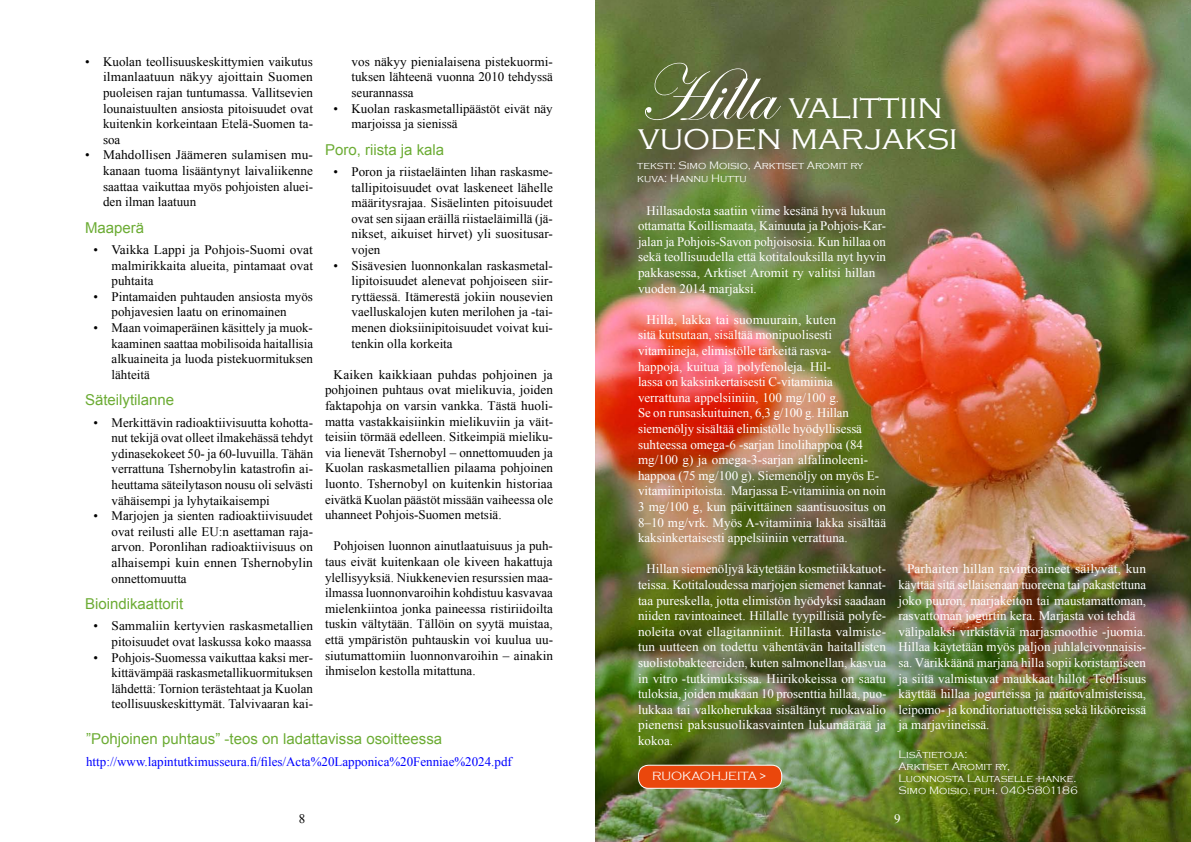
<style>
.page{position:relative;width:1191px;height:842px;background:#fff}
.page>*{position:absolute;margin:0;border:0;box-sizing:border-box;transform-origin:0 0}
.t1{font:80px "Edwardian Script ITC";color:#fff}
.t2{font:300 36px/31px "Copperplate Gothic";color:#fff}
.t3{font:15px "Arial";color:#6cac34}
.t4{font:13px/15.6px "Times New Roman";color:#000;text-align:justify}
.t5{font:13px/15.6px "Times New Roman";color:#fff}
.t6{font:13px "Times New Roman";color:#00f}
.t7{font:300 12.2px "Copperplate Gothic";color:#fff}
.t8{font:300 11px/12px "Copperplate Gothic";color:#fff}
</style>
<div class="page">
<img style="left:595px;top:0;width:596px;height:842px">
<div style="left:638px;top:765px;width:143px;height:23px;background:#ea470c;border-radius:10px"></div>
<div style="left:638px;top:765px;width:144px;height:24px;border:1px solid #fff;border-radius:10px"></div>
<p class="t4" style="left:103px;top:53px;width:211px;text-indent:-18px">• Kuolan teollisuuskeskittymien vaikutus ilmanlaatuun näkyy ajoittain Suomen puoleisen rajan tuntumassa. Vallitsevien lounaistuulten ansiosta pitoisuudet ovat kuitenkin korkeintaan Etelä-Suomen ta&shy;soa</p>
<p class="t4" style="left:103px;top:147px;width:211px;text-indent:-18px">• Mahdollisen Jäämeren sulamisen mu&shy;kanaan tuoma lisääntynyt laivaliikenne saattaa vaikuttaa myös pohjoisten aluei&shy;den ilman laatuun</p>
<p class="t3" style="left:85px;top:218px;width:61px">Maaperä</p>
<p class="t4" style="left:112px;top:242px;width:203px;text-indent:-18px">• Vaikka Lappi ja Pohjois-Suomi ovat malmirikkaita alueita, pintamaat ovat puhtaita</p>
<p class="t4" style="left:112px;top:288px;width:203px;text-indent:-18px">• Pintamaiden puhtauden ansiosta myös pohjavesien laatu on erinomainen</p>
<p class="t4" style="left:112px;top:320px;width:203px;text-indent:-18px">• Maan voimaperäinen käsittely ja muok&shy;kaaminen saattaa mobilisoida haitallisia alkuaineita ja luoda pistekuormituksen lähteitä</p>
<p class="t3" style="left:85px;top:390px;width:91px">Säteilytilanne</p>
<p class="t4" style="left:112px;top:414px;width:203px;text-indent:-18px">• Merkittävin radioaktiivisuutta kohotta&shy;nut tekijä ovat olleet ilmakehässä tehdyt ydinasekokeet 50- ja 60-luvuilla. Tähän verrattuna Tshernobylin katastrofin ai&shy;heuttama säteilytason nousu oli selvästi vähäisempi ja lyhytaikaisempi</p>
<p class="t4" style="left:112px;top:508px;width:203px;text-indent:-18px">• Marjojen ja sienten radioaktiivisuudet ovat reilusti alle EU:n asettaman raja&shy;arvon. Poronlihan radioaktiivisuus on alhaisempi kuin ennen Tshernobylin onnettomuutta</p>
<p class="t3" style="left:85px;top:594px;width:100px">Bioindikaattorit</p>
<p class="t4" style="left:94px;top:618px;width:221px;text-align:right">• Sammaliin kertyvien raskasmetallien pitoisuudet ovat laskussa koko maassa</p>
<p class="t4" style="left:112px;top:649px;width:203px;text-indent:-18px">• Pohjois-Suomessa vaikuttaa kaksi mer&shy;kittävämpää raskasmetallikuormituksen lähdettä: Tornion terästehtaat ja Kuolan teollisuuskeskittymät. Talvivaaran kai-</p>
<p class="t4" style="left:351px;top:53px;width:203px">vos näkyy pienialaisena pistekuormi&shy;tuksen lähteenä vuonna 2010 tehdyssä seurannassa</p>
<p class="t4" style="left:351px;top:100px;width:203px;text-indent:-18px">• Kuolan raskasmetallipäästöt eivät näy marjoissa ja sienissä</p>
<p class="t3" style="left:325px;top:140px;width:121px">Poro, riista ja kala</p>
<p class="t4" style="left:351px;top:164px;width:203px;text-indent:-18px">• Poron ja riistaeläinten lihan raskasme&shy;tallipitoisuudet ovat laskeneet lähelle määritysrajaa. Sisäelinten pitoisuudet ovat sen sijaan eräillä riistaeläimillä (jä&shy;nikset, aikuiset hirvet) yli suositusar&shy;vojen</p>
<p class="t4" style="left:351px;top:257px;width:203px;text-indent:-18px">• Sisävesien luonnonkalan raskasmetal&shy;lipitoisuudet alenevat pohjoiseen siir&shy;ryttäessä. Itämerestä jokiin nousevien vaelluskalojen kuten merilohen ja -tai&shy;menen dioksiinipitoisuudet voivat kui&shy;tenkin olla korkeita</p>
<p class="t4" style="left:325px;top:366px;width:230px;text-indent:9px">Kaiken kaikkiaan puhdas pohjoinen ja pohjoinen puhtaus ovat mielikuvia, joiden faktapohja on varsin vankka. Tästä huoli&shy;matta vastakkaisiinkin mielikuviin ja väit&shy;teisiin törmää edelleen. Sitkeimpiä mieliku&shy;via lienevät Tshernobyl – onnettomuuden ja Kuolan raskasmetallien pilaama pohjoinen luonto. Tshernobyl on kuitenkin historiaa eivätkä Kuolan päästöt missään vaiheessa ole uhanneet Pohjois-Suomen metsiä.</p>
<p class="t4" style="left:325px;top:538px;width:229px;text-indent:9px">Pohjoisen luonnon ainutlaatuisuus ja puh&shy;taus eivät kuitenkaan ole kiveen hakattuja ylellisyyksiä. Niukkenevien resurssien maa&shy;ilmassa luonnonvaroihin kohdistuu kasvavaa mielenkiintoa jonka paineessa ristiriidoilta tuskin vältytään. Tällöin on syytä muistaa, että ympäristön puhtauskin voi kuulua uu&shy;siutumattomiin luonnonvaroihin – ainakin ihmiselon kestolla mitattuna.</p>
<p class="t3" style="left:86px;top:729px;width:358px">”Pohjoinen puhtaus” -teos on ladattavissa osoitteessa</p>
<p class="t6" style="left:86px;top:753px;width:427px">http://www.lapintutkimusseura.fi/files/Acta%20Lapponica%20Fenniae%2024.pdf</p>
<h1 class="t1" style="left:638px;top:50px;width:137px">Hilla</h1>
<h2 class="t2" style="left:638px;top:92px;width:321px;text-indent:151px">valittiin vuoden marjaksi</h2>
<p class="t8" style="left:637px;top:159px;width:227px;line-height:13.2px">teksti: Simo Moisio, Arktiset Aromit ry kuva: Hannu Huttu</p>
<p class="t5" style="left:638px;top:202px;width:250px;text-indent:9px">Hillasadosta saatiin viime kesänä hyvä lukuun ottamatta Koillismaata, Kainuuta ja Pohjois-Kar&shy;jalan ja Pohjois-Savon pohjoisosia. Kun hillaa on sekä teollisuudella että kotitalouksilla nyt hyvin pakkasessa, Arktiset Aromit ry valitsi hillan vuoden 2014 marjaksi.</p>
<p class="t5" style="left:638px;top:311px;width:250px;text-indent:9px">Hilla, lakka tai suomuurain, kuten<br>sitä kutsutaan, sisältää monipuolisesti vitamiineja, elimistölle tärkeitä rasva-<br>happoja, kuitua ja polyfenoleja. Hil-<br>lassa on kaksinkertaisesti C-vitamiinia verrattuna appelsiiniin, 100 mg/100 g.<br>Se on runsaskuituinen, 6,3 g/100 g. Hillan siemenöljy sisältää elimistölle hyödyllisessä suhteessa omega-6 -sarjan linolihappoa (84 mg/100 g) ja omega-3-sarjan alfalinoleeni&shy;happoa (75 mg/100 g). Siemenöljy on myös E&shy;vitamiinipitoista. Marjassa E-vitamiinia on noin 3 mg/100 g, kun päivittäinen saantisuositus on 8–10 mg/vrk. Myös A-vitamiinia lakka sisältää kaksinkertaisesti appelsiiniin verrattuna.</p>
<p class="t5" style="left:638px;top:561px;width:250px;text-align:justify;text-indent:9px">Hillan siemenöljyä käytetään kosmetiikkatuot&shy;teissa. Kotitaloudessa marjojen siemenet kannat&shy;taa pureskella, jotta elimistön hyödyksi saadaan niiden ravintoaineet. Hillalle tyypillisiä polyfe&shy;noleita ovat ellagitanniinit. Hillasta valmiste&shy;tun uutteen on todettu vähentävän haitallisten suolistobakteereiden, kuten salmonellan, kasvua in vitro -tutkimuksissa. Hiirikokeissa on saatu tuloksia, joiden mukaan 10 prosenttia hillaa, puo&shy;lukkaa tai valkoherukkaa sisältänyt ruokavalio pienensi paksusuolikasvainten lukumäärää ja kokoa.</p>
<p class="t5" style="left:898px;top:561px;width:249px;text-indent:9px">Parhaiten hillan ravintoaineet säilyvät, kun käyttää sitä sellaisenaan tuoreena tai pakastettuna joko puuron, marjakeiton tai maustamattoman, rasvattoman jogurtin kera. Marjasta voi tehdä välipalaksi virkistäviä marjasmoothie -juomia.<br>Hillaa käytetään myös paljon juhlaleivonnaisis&shy;sa. Värikkäänä marjana hilla sopii koristamiseen ja siitä valmistuvat maukkaat hillot. Teollisuus käyttää hillaa jogurteissa ja maitovalmisteissa, leipomo- ja konditoriatuotteissa sekä likööreissä ja marjaviineissä.</p>
<p class="t8" style="left:898px;top:749px;width:181px">Lisätietoja:<br>Arktiset Aromit ry,<br>Luonnosta Lautaselle -hanke.<br>Simo Moisio, puh. 040-5801186</p>
<p class="t7" style="left:652px;top:770px;width:115px">RUOKAOHJEITA &gt;</p>
<p class="t4" style="left:299px;top:810px;width:8px">8</p>
<p class="t5" style="left:894px;top:810px;width:8px">9</p>
</div>
